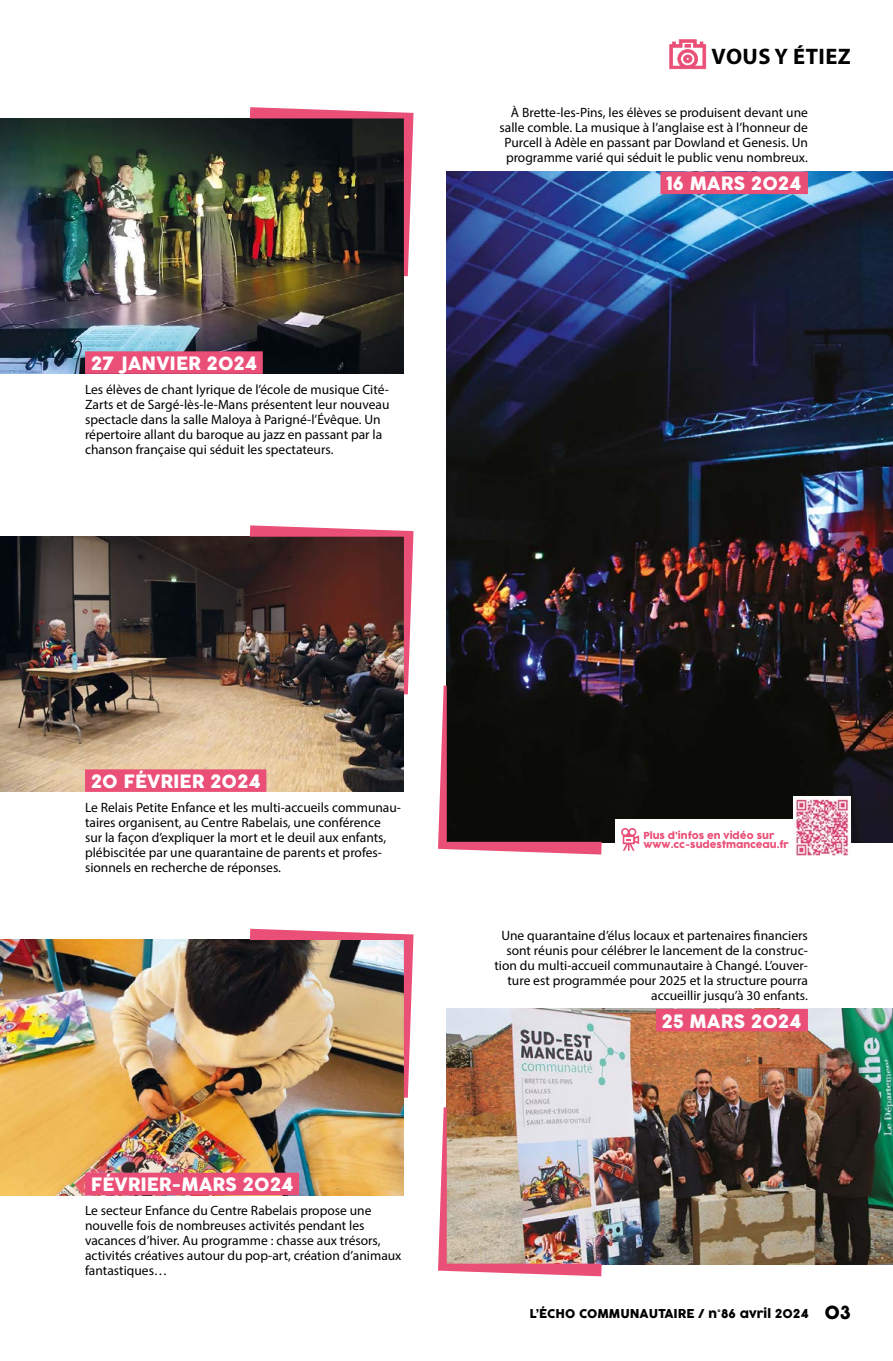
<style>
.page{position:relative;width:893px;height:1361px;background:#fff}
.page>*{position:absolute;margin:0;border:0;box-sizing:border-box;transform-origin:0 0}
.t1{font:700 22.5px "Myriad Pro";letter-spacing:.02em;color:#000}
.t2{font:18px "COCOGOOSE";color:#fff}
.t3{font:13.5px/15px "Myriad Pro";color:#000}
.t4{font:12px "COCOGOOSE";color:#000}
.t5{font:9.45px/9.4px "COCOGOOSE";color:#ea4f77}
.s1{font-size:18px}
</style>
<div class="page">
<svg style="left:669px;top:39px;width:37px;height:30px"></svg>
<img style="left:0;top:118px;width:404px;height:255px">
<div style="left:85px;top:351px;width:178px;height:23px;background:#ea4f77"></div>
<img style="left:250px;top:107px;width:164px;height:169px">
<img style="left:0;top:940px;width:404px;height:255px">
<div style="left:85px;top:1172px;width:214px;height:23px;background:#ea4f77"></div>
<img style="left:250px;top:929px;width:164px;height:168px">
<img style="left:446px;top:172px;width:447px;height:670px">
<img style="left:446px;top:1009px;width:447px;height:255px">
<div style="left:660px;top:172px;width:148px;height:22px;background:#ea4f77"></div>
<div style="left:656px;top:1009px;width:152px;height:22px;background:#ea4f77"></div>
<svg style="left:438px;top:685px;width:164px;height:169px;background:#291b1b"></svg>
<img style="left:438px;top:1107px;width:164px;height:169px">
<img style="left:0;top:536px;width:404px;height:255px">
<div style="left:85px;top:769px;width:181px;height:23px;background:#ea4f77"></div>
<img style="left:250px;top:525px;width:164px;height:169px">
<div style="left:616px;top:819px;width:185px;height:38px;background:#fff"></div>
<svg style="left:621px;top:828px;width:18px;height:23px"></svg>
<img style="left:793px;top:796px;width:57px;height:60px">
<h2 class="t2" style="left:91px;top:350px;width:168px">27 JANVIER 2024</h2>
<p class="t3" style="left:85px;top:381px;width:306px">Les élèves de chant lyrique de l’école de musique Cité-Zarts et de Sargé-lès-le-Mans présentent leur nouveau spectacle dans la salle Maloya à Parigné-l’Évêque. Un répertoire allant du baroque au jazz en passant par la chanson française qui séduit les spectateurs.</p>
<h1 class="t1" style="left:711px;top:41px;width:141px">VOUS Y ÉTIEZ</h1>
<p class="t3" style="left:499px;top:105px;width:310px;text-align:right">À Brette-les-Pins, les élèves se produisent devant une salle comble. La musique à l’anglaise est à l’honneur de Purcell à Adèle en passant par Dowland et Genesis. Un programme varié qui séduit le public venu nombreux.</p>
<h2 class="t2" style="left:666px;top:170px;width:137px">16 MARS 2024</h2>
<h2 class="t2" style="left:91px;top:768px;width:171px">20 FÉVRIER 2024</h2>
<p class="t3" style="left:85px;top:799px;width:317px">Le Relais Petite Enfance et les multi-accueils communau&shy;taires organisent, au Centre Rabelais, une conférence sur la façon d’expliquer la mort et le deuil aux enfants, plébiscitée par une quarantaine de parents et profes&shy;sionnels en recherche de réponses.</p>
<h2 class="t2" style="left:91px;top:1171px;width:204px">FÉVRIER-MARS 2024</h2>
<p class="t3" style="left:85px;top:1202px;width:318px">Le secteur Enfance du Centre Rabelais propose une nouvelle fois de nombreuses activités pendant les vacances d’hiver. Au programme : chasse aux trésors, activités créatives autour du pop-art, création d’animaux fantastiques…</p>
<p class="t5" style="left:643px;top:830px;width:147px">Plus d’infos en vidéo sur www.cc-sudestmanceau.fr</p>
<p class="t3" style="left:494px;top:927px;width:315px;text-align:right">Une quarantaine d’élus locaux et partenaires financiers sont réunis pour célébrer le lancement de la construc&shy;tion du multi-accueil communautaire à Changé. L’ouver&shy;ture est programmée pour 2025 et la structure pourra accueillir jusqu’à 30 enfants.</p>
<h2 class="t2" style="left:661px;top:1007px;width:141px">25 MARS 2024</h2>
<p class="t4" style="left:530px;top:1305px;width:322px">L’ÉCHO COMMUNAUTAIRE / n°86 avril 2024 <span class="s1">03</span></p>
</div>
